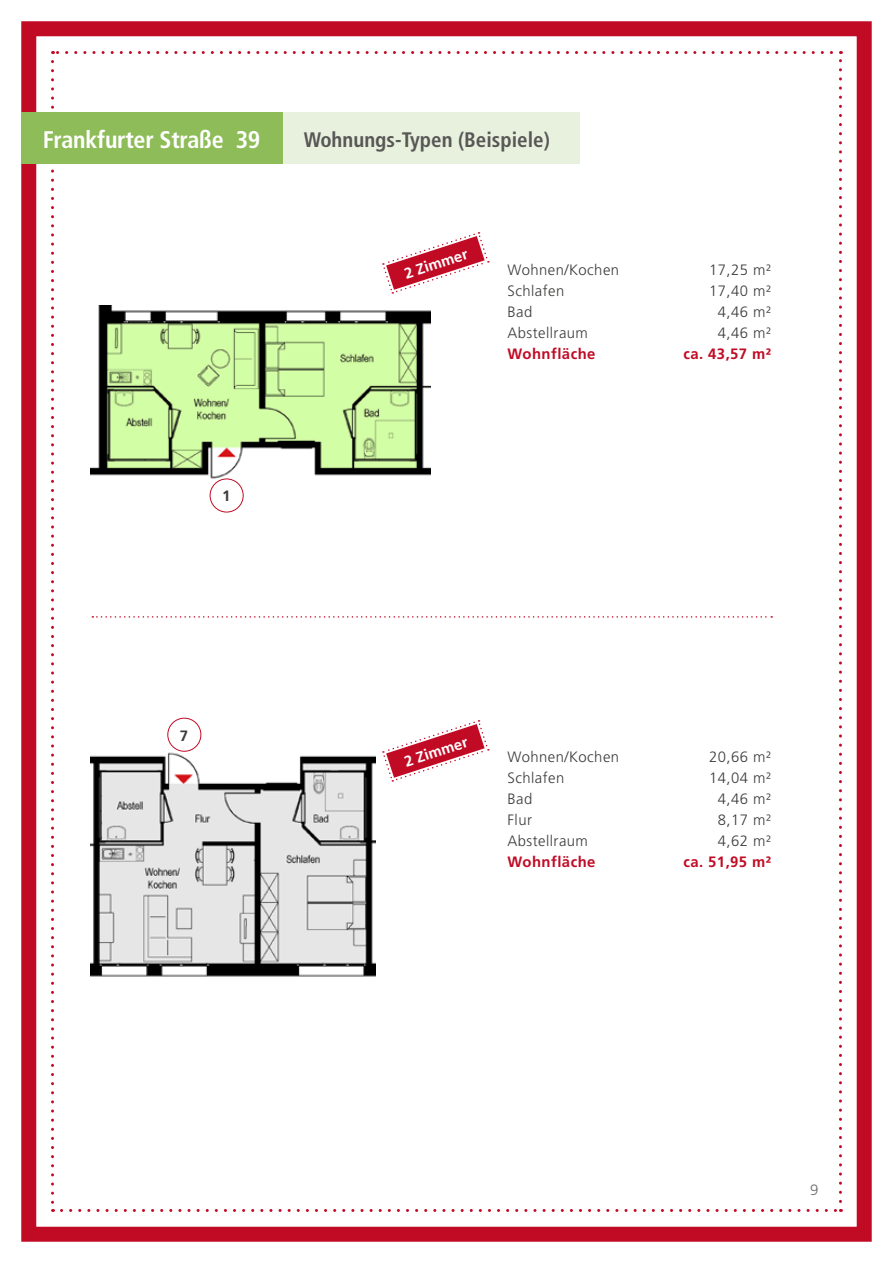
<style>
.page{position:relative;width:893px;height:1263px;background:#fff}
.page>*{position:absolute;margin:0;border:0;box-sizing:border-box;transform-origin:0 0}
.t1{font:700 condensed 24px "Frutiger";letter-spacing:-.01em;color:#fff}
.t2{font:700 condensed 21px "Frutiger";color:#575756}
.t3{font:300 15px "Frutiger";letter-spacing:.03em;color:#3c3c3b}
.t4{font:700 15px "Frutiger";letter-spacing:.03em;color:#c10b25}
.t5{font:700 15px "Frutiger";color:#fff}
.t6{font:700 15px "Frutiger";color:#3c3c3b}
.t7{font:300 15px "Frutiger";color:#6b6b6a}
</style>
<div class="page">
<div style="left:21px;top:21px;width:851px;height:1221px;border:15px solid #c10b25"></div>
<svg style="left:51px;top:61px;width:3px;height:1151px"></svg>
<svg style="left:61px;top:1209px;width:780px;height:3px"></svg>
<svg style="left:839px;top:51px;width:3px;height:1150px"></svg>
<svg style="left:53px;top:51px;width:778px;height:3px"></svg>
<div style="left:21px;top:112px;width:262px;height:52px;background:#8ebc58"></div>
<div style="left:283px;top:112px;width:297px;height:52px;background:#e8f1de"></div>
<svg style="left:92px;top:616px;width:680px;height:2px"></svg>
<svg style="left:382px;top:232px;width:107px;height:62px"></svg>
<img style="left:91px;top:305px;width:340px;height:177px">
<div style="left:210px;top:479px;width:33px;height:33px;background:#fff;border-radius:50%"></div>
<div style="left:210px;top:479px;width:34px;height:33px;border:1px solid #c10b25;border-radius:50%"></div>
<img style="left:91px;top:747px;width:285px;height:230px">
<div style="left:168px;top:718px;width:33px;height:33px;background:#fff;border-radius:50%"></div>
<div style="left:167px;top:718px;width:34px;height:34px;border:1px solid #c10b25;border-radius:50%"></div>
<svg style="left:382px;top:720px;width:107px;height:62px"></svg>
<h1 class="t1" style="left:43px;top:125px;width:219px">Frankfurter Straße 39</h1>
<h2 class="t2" style="left:304px;top:127px;width:248px">Wohnungs-Typen (Beispiele)</h2>
<p class="t6" style="left:222px;top:487px;width:10px">1</p>
<p class="t6" style="left:180px;top:726px;width:10px">7</p>
<p class="t5" style="left:402px;top:265px;width:67px;rotate:-18deg">2 Zimmer</p>
<p class="t3" style="left:508px;top:261px;width:113px">Wohnen/Kochen</p>
<p class="t3" style="left:709px;top:261px;width:64px">17,25 m²</p>
<p class="t3" style="left:508px;top:282px;width:58px">Schlafen</p>
<p class="t3" style="left:709px;top:282px;width:64px">17,40 m²</p>
<p class="t3" style="left:508px;top:303px;width:26px">Bad</p>
<p class="t3" style="left:718px;top:303px;width:55px">4,46 m²</p>
<p class="t3" style="left:508px;top:324px;width:82px">Abstellraum</p>
<p class="t3" style="left:718px;top:324px;width:55px">4,46 m²</p>
<p class="t4" style="left:508px;top:345px;width:89px">Wohnfläche</p>
<p class="t4" style="left:683px;top:345px;width:89px">ca. 43,57 m²</p>
<p class="t5" style="left:402px;top:753px;width:67px;rotate:-18deg">2 Zimmer</p>
<p class="t3" style="left:508px;top:748px;width:113px">Wohnen/Kochen</p>
<p class="t3" style="left:709px;top:748px;width:64px">20,66 m²</p>
<p class="t3" style="left:508px;top:769px;width:58px">Schlafen</p>
<p class="t3" style="left:709px;top:769px;width:64px">14,04 m²</p>
<p class="t3" style="left:508px;top:790px;width:26px">Bad</p>
<p class="t3" style="left:718px;top:790px;width:55px">4,46 m²</p>
<p class="t3" style="left:508px;top:811px;width:26px">Flur</p>
<p class="t3" style="left:718px;top:811px;width:55px">8,17 m²</p>
<p class="t3" style="left:508px;top:832px;width:82px">Abstellraum</p>
<p class="t3" style="left:718px;top:832px;width:55px">4,62 m²</p>
<p class="t4" style="left:508px;top:853px;width:89px">Wohnfläche</p>
<p class="t4" style="left:683px;top:853px;width:89px">ca. 51,95 m²</p>
<p class="t7" style="left:810px;top:1181px;width:10px">9</p>
</div>
